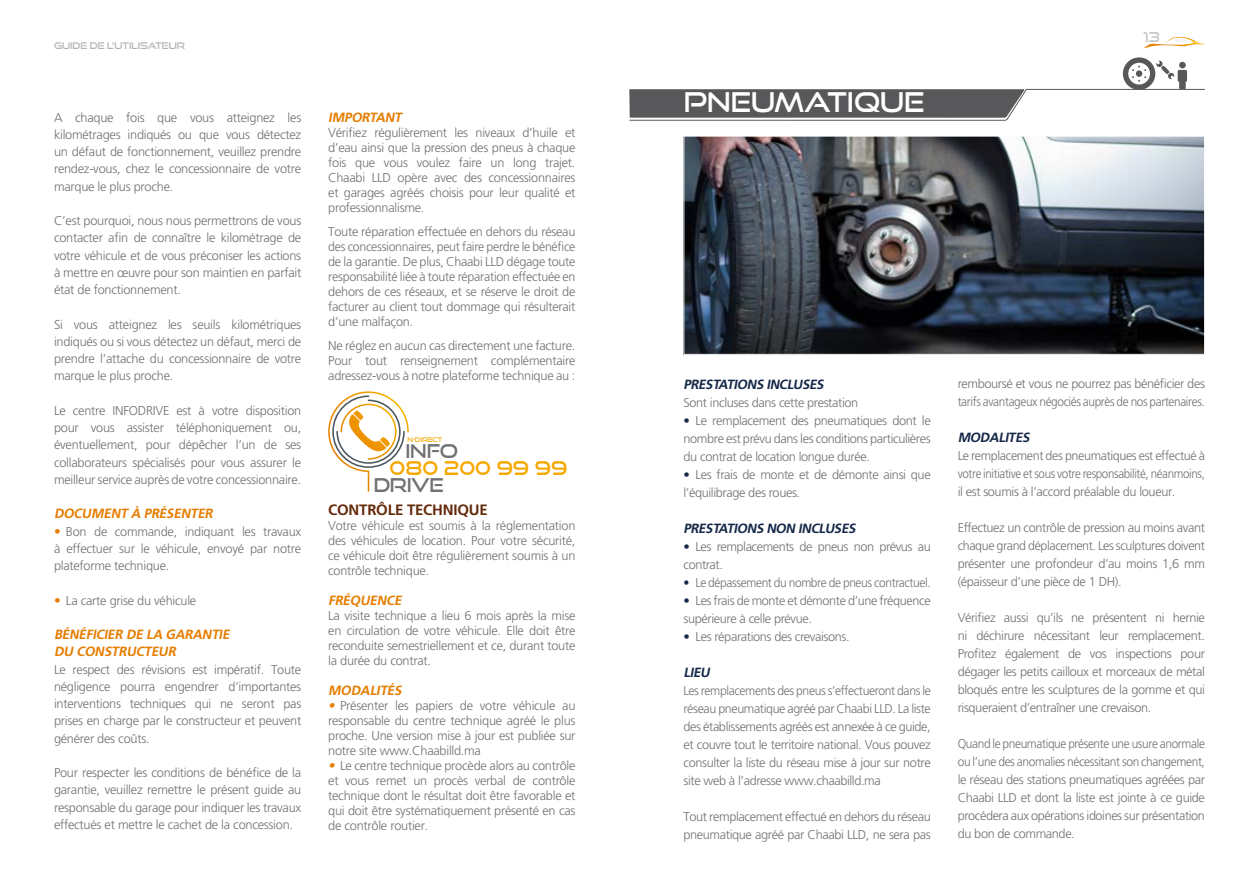
<style>
.page{position:relative;width:1259px;height:893px;background:#fff}
.page>*{position:absolute;margin:0;border:0;box-sizing:border-box;transform-origin:0 0}
.t1{font:27px "Good Times Rg";color:#fff}
.t2{font:18.9px "Good Times Rg";color:#f7a800}
.t3{font:18.9px/33.8px "Good Times Rg";letter-spacing:-.025em;color:#707172}
.t4{font:700 15px "Frutiger";letter-spacing:-.015em;color:#642a0b}
.t5{font:13.5px "Good Times Rg";color:#c6c7c8}
.t6{font:italic 700 13.35px/17.2px "Frutiger";color:#e67d00}
.t7{font:italic 700 13.35px "Frutiger";color:#162849}
.t8{font:300 12.75px/15px "Frutiger LT Std";letter-spacing:-.02em;color:#707172;text-align:justify}
.t9{font:300 12.75px/18px "Frutiger LT Std";letter-spacing:-.02em;color:#707172;text-align:justify;scale:.95 1}
.t10{font:300 12.75px/18px "Frutiger LT Std";letter-spacing:-.02em;color:#707172;text-align:justify;scale:.93 1}
.t11{font:300 12.75px "Frutiger LT Std";letter-spacing:-.02em;color:#707172;scale:.94 1}
.t12{font:9px "Good Times Rg";color:#b1b3b4}
.t13{font:6.3px "Good Times Rg";color:#f7a800}
.s1{font-size:13.35px;color:#e67d00}
.s2{font-family:"Win Soft Pro";font-weight:500}
.s3{font-family:"Frutiger";font-weight:700;font-style:italic;font-size:13.35px;color:#e67d00}
.s4{color:#162849}
</style>
<div class="page">
<svg style="left:1143px;top:37px;width:62px;height:12px"></svg>
<svg style="left:629px;top:57px;width:576px;height:64px"></svg>
<svg style="left:328px;top:391px;width:81px;height:101px"></svg>
<img style="left:685px;top:138px;width:518px;height:215px">
<div style="left:683px;top:136px;width:522px;height:219px;border:1px solid #fff"></div>
<p class="t12" style="left:54px;top:41px;width:133px">GUIDE DE L’UTILISATEUR</p>
<p class="t8" style="left:54px;top:110px;width:249px">A chaque fois que vous atteignez les</p>
<p class="t8" style="left:54px;top:126px;width:249px;line-height:17.2px">kilométrages indiqués ou que vous détectez un défaut de fonctionnement, veuillez prendre rendez-vous, chez le concessionnaire de votre marque le plus proche.</p>
<p class="t8" style="left:54px;top:212px;width:249px;line-height:17.2px">C’est pourquoi, nous nous permettrons de vous contacter afin de connaître le kilométrage de votre véhicule et de vous préconiser les actions à mettre en œuvre pour son maintien en parfait état de fonctionnement.</p>
<p class="t8" style="left:54px;top:316px;width:249px;line-height:17.2px">Si vous atteignez les seuils kilométriques indiqués ou si vous détectez un défaut, merci de prendre l’attache du concessionnaire de votre marque le plus proche.</p>
<p class="t8" style="left:54px;top:402px;width:249px;line-height:17.2px">Le centre INFODRIVE est à votre disposition pour vous assister téléphoniquement ou, éventuellement, pour dépêcher l’un de ses collaborateurs spécialisés pour vous assurer le meilleur service auprès de votre concessionnaire.</p>
<p class="t6" style="left:54px;top:505px;width:163px">DOCUMENT À PRÉSENTER</p>
<p class="t8" style="left:54px;top:523px;width:249px;line-height:17.2px"><span class="s1">•</span> Bon de commande, indiquant les travaux à effectuer sur le véhicule, envoyé par notre plateforme technique.</p>
<p class="t8" style="left:54px;top:593px;width:144px"><span class="s1">•</span> La carte grise du véhicule</p>
<p class="t6" style="left:54px;top:626px;width:180px">BÉNÉFICIER DE LA GARANTIE<br>DU CONSTRUCTEUR</p>
<p class="t8" style="left:54px;top:661px;width:249px;line-height:17.2px">Le respect des révisions est impératif. Toute négligence pourra engendrer d’importantes interventions techniques qui ne seront pas prises en charge par le constructeur et peuvent générer des coûts.</p>
<p class="t8" style="left:54px;top:764px;width:249px;line-height:17.2px">Pour respecter les conditions de bénéfice de la garantie, veuillez remettre le présent guide au responsable du garage pour indiquer les travaux effectués et mettre le cachet de la concession.</p>
<p class="t6" style="left:328px;top:109px;width:78px">IMPORTANT</p>
<p class="t8" style="left:328px;top:126px;width:249px">Vérifiez régulièrement les niveaux d’huile et d’eau ainsi que la pression des pneus à chaque fois que vous voulez faire un long trajet.<br>Chaabi LLD opère avec des concessionnaires et garages agréés choisis pour leur qualité et professionnalisme.</p>
<p class="t8" style="left:328px;top:225px;width:249px">Toute réparation effectuée en dehors du réseau des concessionnaires, peut faire perdre le bénéfice de la garantie. De plus, Chaabi LLD dégage toute responsabilité liée à toute réparation effectuée en dehors de ces réseaux, et se réserve le droit de facturer au client tout dommage qui résulterait d’une malfaçon.</p>
<p class="t8" style="left:328px;top:339px;width:249px">Ne réglez en aucun cas directement une facture.<br>Pour tout renseignement complémentaire adressez-vous à notre plateforme technique au :</p>
<p class="t13" style="left:407px;top:435px;width:36px">N<span class="s2">°</span>DIRECT</p>
<h2 class="t3" style="left:374px;top:434px;width:86px;text-indent:32px">INFO<br>DRIVE</h2>
<h2 class="t2" style="left:389px;top:456px;width:179px">080 200 99 99</h2>
<p class="t4" style="left:328px;top:501px;width:161px">CONTRÔLE TECHNIQUE</p>
<p class="t8" style="left:328px;top:519px;width:249px">Votre véhicule est soumis à la réglementation des véhicules de location. Pour votre sécurité, ce véhicule doit être régulièrement soumis à un contrôle technique.</p>
<p class="t6" style="left:328px;top:592px;width:78px">FRÉQUENCE</p>
<p class="t8" style="left:328px;top:609px;width:249px">La visite technique a lieu 6 mois après la mise en circulation de votre véhicule. Elle doit être reconduite semestriellement et ce, durant toute la durée du contrat.</p>
<p class="t6" style="left:328px;top:682px;width:78px">MODALITÉS</p>
<p class="t8" style="left:328px;top:699px;width:249px"><span class="s3">•</span> Présenter les papiers de votre véhicule au responsable du centre technique agréé le plus proche. Une version mise à jour est publiée sur notre site www.Chaabilld.ma</p>
<p class="t8" style="left:328px;top:759px;width:249px"><span class="s3">•</span> Le centre technique procède alors au contrôle et vous remet un procès verbal de contrôle technique dont le résultat doit être favorable et qui doit être systématiquement présenté en cas de contrôle routier.</p>
<h1 class="t1" style="left:684px;top:86px;width:242px">PNEUMATIQUE</h1>
<p class="t5" style="left:1143px;top:29px;width:18px">13</p>
<p class="t7" style="left:683px;top:376px;width:144px">PRESTATIONS INCLUSES</p>
<p class="t8" style="left:683px;top:395px;width:176px">Sont incluses dans cette prestation</p>
<p class="t8" style="left:683px;top:412px;width:249px;line-height:18px"><span class="s4">•</span> Le remplacement des pneumatiques dont le nombre est prévu dans les conditions particulières du contrat de location longue durée.</p>
<p class="t8" style="left:683px;top:466px;width:249px;line-height:18px"><span class="s4">•</span> Les frais de monte et de démonte ainsi que l’équilibrage des roues.</p>
<p class="t7" style="left:683px;top:520px;width:176px">PRESTATIONS NON INCLUSES</p>
<p class="t8" style="left:683px;top:538px;width:249px;line-height:18px"><span class="s4">•</span> Les remplacements de pneus non prévus au contrat.</p>
<p class="t11" style="left:683px;top:575px;width:264px"><span class="s4">•</span> Le dépassement du nombre de pneus contractuel.</p>
<p class="t8" style="left:683px;top:592px;width:249px;line-height:18px"><span class="s4">•</span> Les frais de monte et démonte d’une fréquence supérieure à celle prévue.</p>
<p class="t8" style="left:683px;top:629px;width:168px"><span class="s4">•</span> Les réparations des crevaisons.</p>
<p class="t7" style="left:683px;top:664px;width:30px">LIEU</p>
<p class="t9" style="left:683px;top:682px;width:262px">Les remplacements des pneus s’effectueront dans le réseau pneumatique agréé par Chaabi LLD. La liste des établissements agréés est annexée à ce guide, et couvre tout le territoire national. Vous pouvez consulter la liste du réseau mise à jour sur notre site web à l’adresse www.chaabilld.ma</p>
<p class="t8" style="left:683px;top:808px;width:249px;line-height:18px">Tout remplacement effectué en dehors du réseau pneumatique agréé par Chaabi LLD, ne sera pas</p>
<p class="t8" style="left:957px;top:375px;width:249px;line-height:18px">remboursé et vous ne pourrez pas bénéficier des tarifs avantageux négociés auprès de nos partenaires.</p>
<p class="t7" style="left:957px;top:430px;width:76px">MODALITES</p>
<p class="t8" style="left:957px;top:447px;width:249px;line-height:18px">Le remplacement des pneumatiques est effectué à votre initiative et sous votre responsabilité, néanmoins, il est soumis à l’accord préalable du loueur.</p>
<p class="t8" style="left:957px;top:519px;width:249px;line-height:18px">Effectuez un contrôle de pression au moins avant chaque grand déplacement. Les sculptures doivent présenter une profondeur d’au moins 1,6 mm (épaisseur d’une pièce de 1 DH).</p>
<p class="t8" style="left:957px;top:609px;width:249px;line-height:18px">Vérifiez aussi qu’ils ne présentent ni hernie ni déchirure nécessitant leur remplacement.<br>Profitez également de vos inspections pour dégager les petits cailloux et morceaux de métal bloqués entre les sculptures de la gomme et qui risqueraient d’entraîner une crevaison.</p>
<p class="t10" style="left:957px;top:735px;width:267px">Quand le pneumatique présente une usure anormale ou l’une des anomalies nécessitant son changement, le réseau des stations pneumatiques agréées par Chaabi LLD et dont la liste est jointe à ce guide procédera aux opérations idoines sur présentation du bon de commande.</p>
</div>
